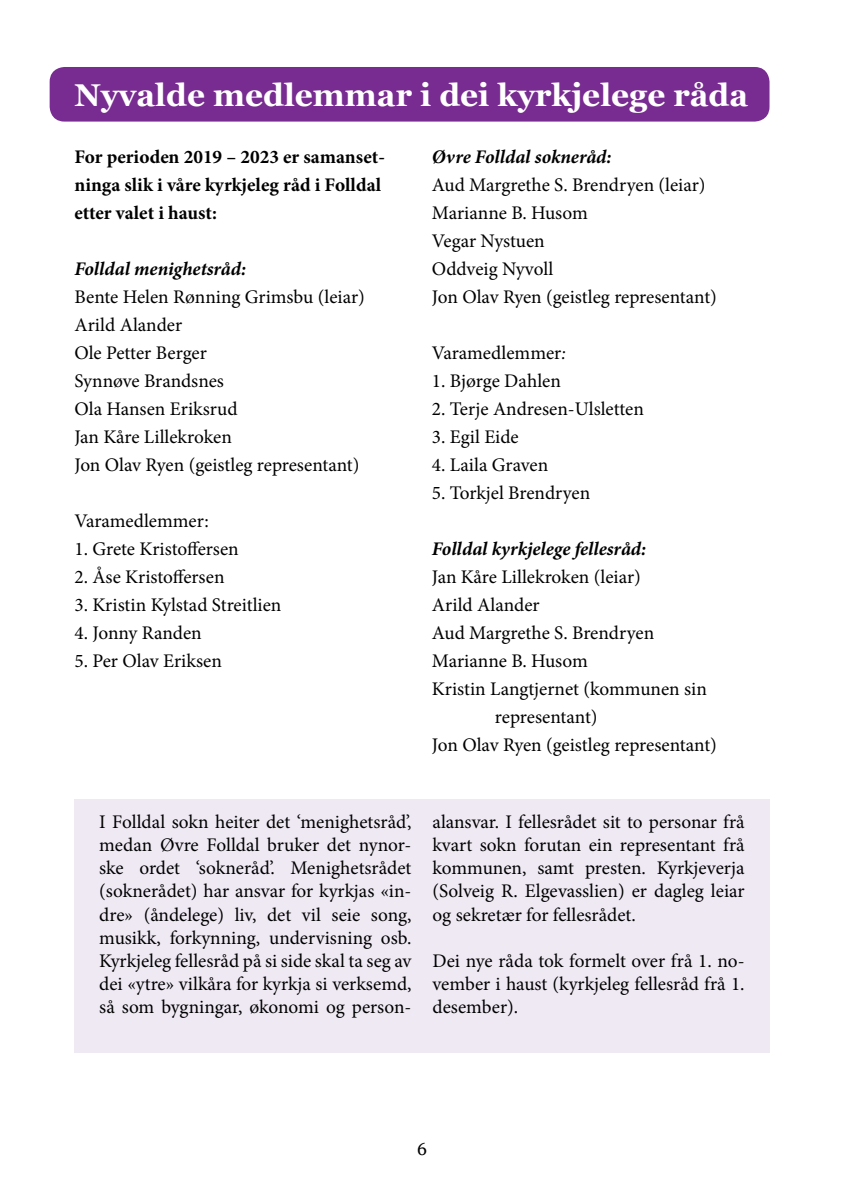
<style>
.page{position:relative;width:844px;height:1191px;background:#fff}
.page>*{position:absolute;margin:0;border:0;box-sizing:border-box;transform-origin:0 0}
.t1{font:700 31.5px "Georgia";color:#fff}
.t2{font:19.25px/23.1px "Minion Pro";letter-spacing:-.005em;color:#000;text-align:justify}
.t3{font:700 19.25px/28px "Minion Pro";color:#000}
.t4{font:italic 700 19.25px "Minion Pro";letter-spacing:-.005em;color:#000}
.t5{font:17.5px "Georgia";color:#000}
.s1{font-style:italic}
</style>
<div class="page">
<div style="left:74px;top:799px;width:695px;height:253px;background:#efe9f4"></div>
<div style="left:50px;top:67px;width:719px;height:55px;background:#782b90;border-radius:15px"></div>
<h1 class="t1" style="left:74px;top:71px;width:675px">Nyvalde medlemmar i dei kyrkjelege råda</h1>
<p class="t3" style="left:74px;top:142px;width:312px">For perioden 2019 – 2023 er samanset&shy;ninga slik i våre kyrkjeleg råd i Folldal etter valet i haust:</p>
<p class="t4" style="left:432px;top:143px;width:181px">Øvre Folldal sokneråd:</p>
<p class="t2" style="left:432px;top:171px;width:286px;line-height:28px;text-align:left">Aud Margrethe S. Brendryen (leiar)<br>Marianne B. Husom<br>Vegar Nystuen<br>Oddveig Nyvoll<br>Jon Olav Ryen (geistleg representant)</p>
<p class="t2" style="left:432px;top:341px;width:135px">Varamedlemmer<span class="s1">:</span></p>
<p class="t2" style="left:432px;top:369px;width:131px">1. Bjørge Dahlen</p>
<p class="t2" style="left:432px;top:397px;width:213px">2. Terje Andresen-Ulsletten</p>
<p class="t2" style="left:432px;top:425px;width:88px">3. Egil Eide</p>
<p class="t2" style="left:432px;top:453px;width:118px">4. Laila Graven</p>
<p class="t2" style="left:432px;top:481px;width:160px">5. Torkjel Brendryen</p>
<p class="t4" style="left:432px;top:535px;width:216px">Folldal kyrkjelege fellesråd:</p>
<p class="t2" style="left:432px;top:565px;width:210px">Jan Kåre Lillekroken (leiar)</p>
<p class="t2" style="left:432px;top:593px;width:109px">Arild Alander</p>
<p class="t2" style="left:432px;top:621px;width:224px">Aud Margrethe S. Brendryen</p>
<p class="t2" style="left:432px;top:649px;width:157px">Marianne B. Husom</p>
<p class="t2" style="left:432px;top:677px;width:276px">Kristin Langtjernet (kommunen sin</p>
<p class="t2" style="left:495px;top:705px;width:104px">representant)</p>
<p class="t2" style="left:432px;top:733px;width:286px">Jon Olav Ryen (geistleg representant)</p>
<p class="t4" style="left:74px;top:255px;width:173px">Folldal menighetsråd:</p>
<p class="t2" style="left:74px;top:283px;width:292px;line-height:28px;text-align:left">Bente Helen Rønning Grimsbu (leiar)<br>Arild Alander<br>Ole Petter Berger<br>Synnøve Brandsnes<br>Ola Hansen Eriksrud<br>Jan Kåre Lillekroken<br>Jon Olav Ryen (geistleg representant)</p>
<p class="t2" style="left:74px;top:509px;width:136px">Varamedlemmer:</p>
<p class="t2" style="left:74px;top:537px;width:166px">1. Grete Kristoffersen</p>
<p class="t2" style="left:74px;top:565px;width:152px">2. Åse Kristoffersen</p>
<p class="t2" style="left:74px;top:593px;width:208px">3. Kristin Kylstad Streitlien</p>
<p class="t2" style="left:74px;top:621px;width:129px">4. Jonny Randen</p>
<p class="t2" style="left:74px;top:649px;width:149px">5. Per Olav Eriksen</p>
<p class="t2" style="left:99px;top:810px;width:313px">I Folldal sokn heiter det ‘menighetsråd’, medan Øvre Folldal bruker det nynor&shy;ske ordet ‘sokneråd’. Menighetsrådet (soknerådet) har ansvar for kyrkjas «in&shy;dre» (åndelege) liv, det vil seie song, musikk, forkynning, undervisning osb.<br>Kyrkjeleg fellesråd på si side skal ta seg av dei «ytre» vilkåra for kyrkja si verksemd, så som bygningar, økonomi og person-</p>
<p class="t2" style="left:432px;top:810px;width:313px">alansvar. I fellesrådet sit to personar frå kvart sokn forutan ein representant frå kommunen, samt presten. Kyrkjeverja (Solveig R. Elgevasslien) er dagleg leiar og sekretær for fellesrådet.</p>
<p class="t2" style="left:432px;top:949px;width:313px">Dei nye råda tok formelt over frå 1. no&shy;vember i haust (kyrkjeleg fellesråd frå 1. desember).</p>
<p class="t5" style="left:417px;top:1136px;width:11px">6</p>
</div>
